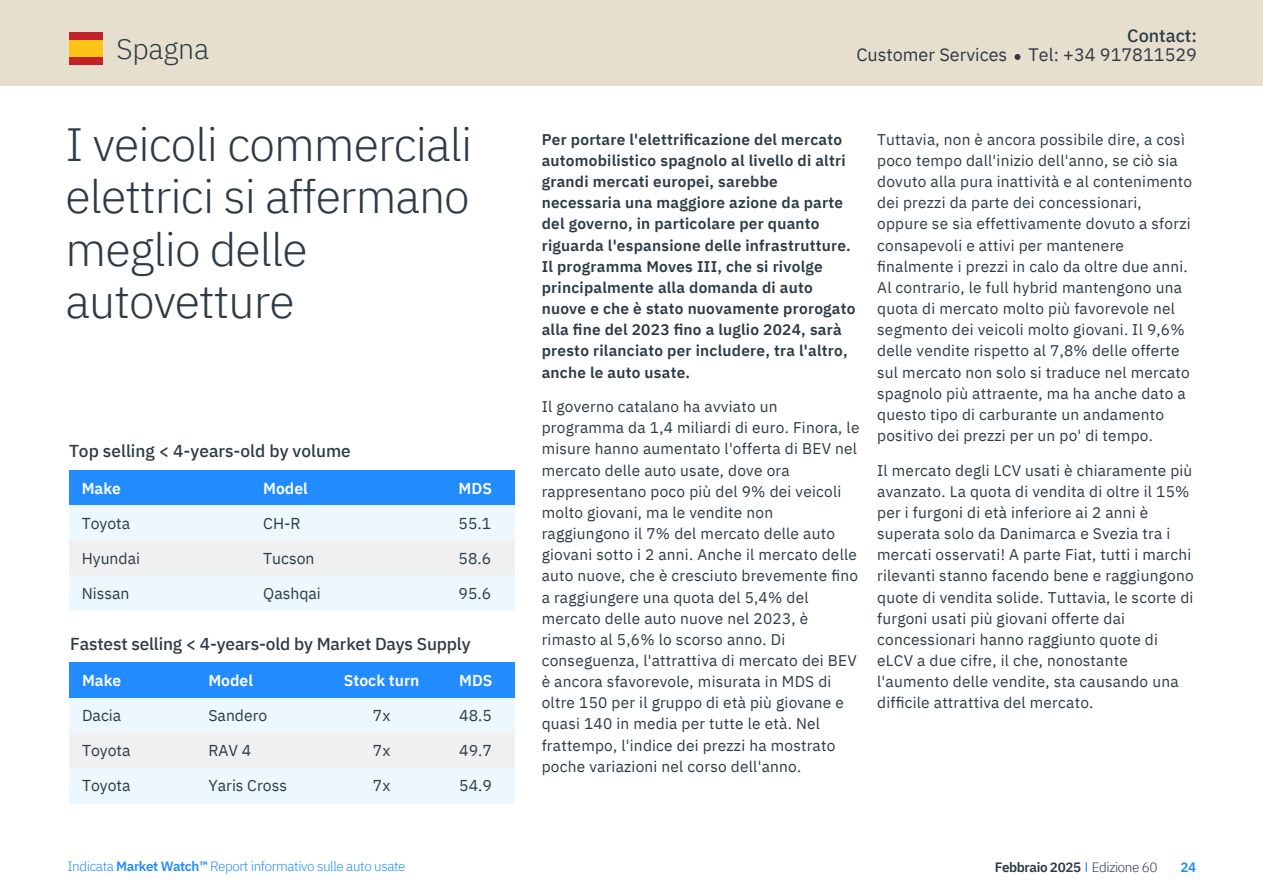
<style>
.page{position:relative;width:1263px;height:893px;background:#fff}
.page>*{position:absolute;margin:0;border:0;box-sizing:border-box;transform-origin:0 0}
.t1{font:300 46.5px/52.5px "IBM Plex Sans";letter-spacing:-.02em;color:#2c3b46}
.t2{font:300 28.5px "IBM Plex Sans";letter-spacing:-.01em;color:#2c3b46}
.t3{font:18px "IBM Plex Sans";color:#2c3b46}
.t4{font:500 18px "IBM Plex Sans";color:#2c3b46}
.t5{font:500 17.25px "IBM Plex Sans";letter-spacing:-.01em;color:#2c3b46}
.t6{font:15.75px "IBM Plex Sans";color:#2c3b46}
.t7{font:600 15.75px "IBM Plex Sans";color:#fff}
.t8{font:15.45px/21.1px "IBM Plex Sans";letter-spacing:.015em;color:#2c3b46}
.t9{font:600 15.45px/21.1px "IBM Plex Sans";letter-spacing:.015em;color:#2c3b46}
.t10{font:300 13.5px "IBM Plex Sans";letter-spacing:-.03em;color:#228cff}
.t11{font:600 13.5px "IBM Plex Sans";letter-spacing:-.03em;color:#2c3b46}
.t12{font:600 13.5px "IBM Plex Sans";color:#228cff}
.s1{font-weight:600}
.s2{font-weight:300}
</style>
<div class="page">
<div style="left:69px;top:470px;width:446px;height:35px;background:#228cff"></div>
<div style="left:69px;top:505px;width:446px;height:35px;background:#ecf8fe"></div>
<div style="left:69px;top:540px;width:446px;height:36px;background:#f0f0f0"></div>
<div style="left:69px;top:576px;width:446px;height:35px;background:#ecf8fe"></div>
<div style="left:69px;top:663px;width:446px;height:35px;background:#228cff"></div>
<div style="left:69px;top:698px;width:446px;height:35px;background:#ecf8fe"></div>
<div style="left:69px;top:733px;width:446px;height:35px;background:#f0f0f0"></div>
<div style="left:69px;top:768px;width:446px;height:35px;background:#ecf8fe"></div>
<div style="left:0;top:0;width:1263px;height:85px;background:#e6dfcd"></div>
<svg style="left:1014px;top:54px;width:6px;height:6px"></svg>
<div style="left:69px;top:32px;width:33px;height:33px;background:#c52128"></div>
<div style="left:69px;top:40px;width:33px;height:17px;background:#ffc416"></div>
<h2 class="t2" style="left:117px;top:37px;width:94px">Spagna</h2>
<h1 class="t1" style="left:66px;top:121px;width:408px">I veicoli commerciali elettrici si affermano meglio delle autovetture</h1>
<p class="t5" style="left:69px;top:443px;width:283px">Top selling &lt; 4-years-old by volume</p>
<p class="t7" style="left:82px;top:481px;width:41px">Make</p>
<p class="t6" style="left:82px;top:514px;width:50px">Toyota</p>
<p class="t6" style="left:82px;top:549px;width:60px">Hyundai</p>
<p class="t6" style="left:82px;top:584px;width:49px">Nissan</p>
<p class="t7" style="left:263px;top:481px;width:46px">Model</p>
<p class="t6" style="left:263px;top:514px;width:39px">CH-R</p>
<p class="t6" style="left:263px;top:549px;width:53px">Tucson</p>
<p class="t6" style="left:263px;top:584px;width:59px">Qashqai</p>
<p class="t7" style="left:459px;top:481px;width:35px">MDS</p>
<p class="t6" style="left:459px;top:514px;width:34px">55.1</p>
<p class="t6" style="left:459px;top:549px;width:34px">58.6</p>
<p class="t6" style="left:459px;top:584px;width:34px">95.6</p>
<p class="t5" style="left:70px;top:636px;width:402px">Fastest selling &lt; 4-years-old by Market Days Supply</p>
<p class="t7" style="left:82px;top:673px;width:41px">Make</p>
<p class="t6" style="left:82px;top:706px;width:41px">Dacia</p>
<p class="t6" style="left:82px;top:741px;width:50px">Toyota</p>
<p class="t6" style="left:82px;top:776px;width:50px">Toyota</p>
<p class="t7" style="left:208px;top:673px;width:46px">Model</p>
<p class="t6" style="left:208px;top:706px;width:60px">Sandero</p>
<p class="t6" style="left:208px;top:741px;width:44px">RAV 4</p>
<p class="t6" style="left:208px;top:776px;width:80px">Yaris Cross</p>
<p class="t7" style="left:344px;top:673px;width:77px">Stock turn</p>
<p class="t6" style="left:373px;top:706px;width:19px">7x</p>
<p class="t6" style="left:373px;top:741px;width:19px">7x</p>
<p class="t6" style="left:373px;top:776px;width:19px">7x</p>
<p class="t7" style="left:459px;top:673px;width:35px">MDS</p>
<p class="t6" style="left:459px;top:706px;width:34px">48.5</p>
<p class="t6" style="left:459px;top:741px;width:34px">49.7</p>
<p class="t6" style="left:459px;top:776px;width:34px">54.9</p>
<p class="t4" style="left:1127px;top:28px;width:71px">Contact:</p>
<p class="t3" style="left:856px;top:44px;width:342px">Customer Services Tel: +34 917811529</p>
<p class="t9" style="left:542px;top:127px;width:315px">Per portare l'elettrificazione del mercato automobilistico spagnolo al livello di altri grandi mercati europei, sarebbe necessaria una maggiore azione da parte del governo, in particolare per quanto riguarda l'espansione delle infrastrutture.<br>Il programma Moves III, che si rivolge principalmente alla domanda di auto nuove e che Ë stato nuovamente prorogato alla fine del 2023 fino a luglio 2024, sarà presto rilanciato per includere, tra l'altro, anche le auto usate.</p>
<p class="t8" style="left:542px;top:396px;width:319px">Il governo catalano ha avviato un programma da 1,4 miliardi di euro. Finora, le misure hanno aumentato l'offerta di BEV nel mercato delle auto usate, dove ora rappresentano poco pi˘ del 9% dei veicoli molto giovani, ma le vendite non raggiungono il 7% del mercato delle auto giovani sotto i 2 anni. Anche il mercato delle auto nuove, che è cresciuto brevemente fino a raggiungere una quota del 5,4% del mercato delle auto nuove nel 2023, Ë rimasto al 5,6% lo scorso anno. Di conseguenza, l'attrattiva di mercato dei BEV Ë ancora sfavorevole, misurata in MDS di oltre 150 per il gruppo di et‡ pi˘ giovane e quasi 140 in media per tutte le et‡. Nel frattempo, l'indice dei prezzi ha mostrato poche variazioni nel corso dell'anno.</p>
<p class="t8" style="left:877px;top:129px;width:316px">Tuttavia, non Ë ancora possibile dire, a cosÏ poco tempo dall'inizio dell'anno, se ciÚ sia dovuto alla pura inattivit‡ e al contenimento dei prezzi da parte dei concessionari, oppure se sia effettivamente dovuto a sforzi consapevoli e attivi per mantenere finalmente i prezzi in calo da oltre due anni.<br>Al contrario, le full hybrid mantengono una quota di mercato molto pi˘ favorevole nel segmento dei veicoli molto giovani. Il 9,6% delle vendite rispetto al 7,8% delle offerte sul mercato non solo si traduce nel mercato spagnolo pi˘ attraente, ma ha anche dato a questo tipo di carburante un andamento positivo dei prezzi per un po' di tempo.</p>
<p class="t8" style="left:877px;top:459px;width:318px">Il mercato degli LCV usati Ë chiaramente pi˘ avanzato. La quota di vendita di oltre il 15% per i furgoni di et‡ inferiore ai 2 anni Ë superata solo da Danimarca e Svezia tra i mercati osservati! A parte Fiat, tutti i marchi rilevanti stanno facendo bene e raggiungono quote di vendita solide. Tuttavia, le scorte di furgoni usati pi˘ giovani offerte dai concessionari hanno raggiunto quote di eLCV a due cifre, il che, nonostante l'aumento delle vendite, sta causando una difficile attrattiva del mercato.</p>
<p class="t10" style="left:67px;top:861px;width:340px">Indicata <span class="s1">Market Watchô</span> Report informativo sulle auto usate</p>
<p class="t11" style="left:995px;top:861px;width:164px">Febbraio 2025 <span class="s2">Edizione 60</span></p>
<p class="t12" style="left:1180px;top:861px;width:17px">24</p>
</div>
